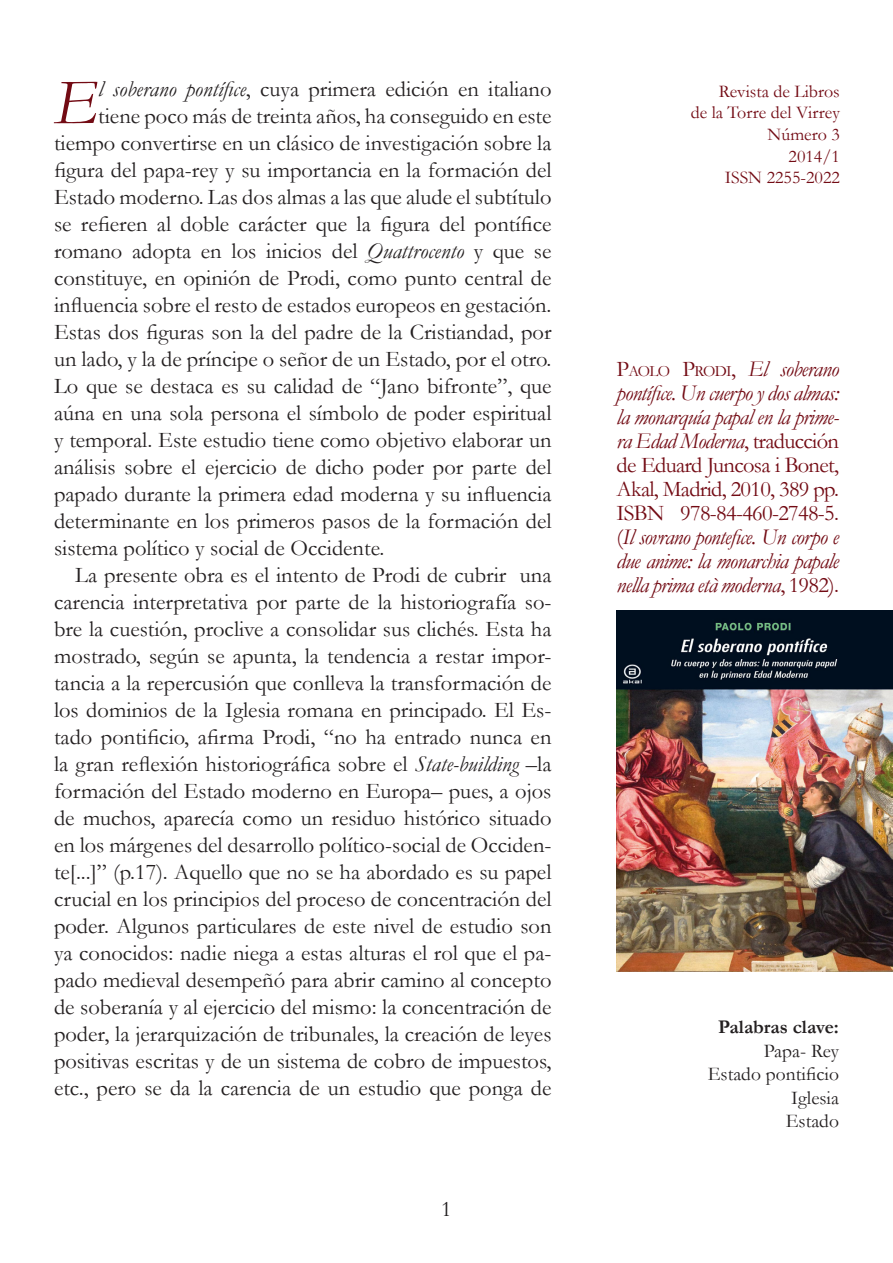
<style>
.page{position:relative;width:893px;height:1263px;background:#fff}
.page>*{position:absolute;margin:0;border:0;box-sizing:border-box;transform-origin:0 0}
.Primer_párrafo{font:italic 64.35px "Garamond";color:#730b14}
.Texto_General{font:22.5px/27px "Garamond";color:#231f20;text-align:justify}
.Primer_párrafo-2{font:22.5px "Garamond";color:#231f20}
.Ficha_Bibliográfica{font:italic 22.5px/24px "Garamond";letter-spacing:-.03em;color:#730b14;text-align:justify}
.t1{font:19.5px "Garamond";color:#231f20}
.t2{font:700 19.5px "Garamond";color:#231f20}
.Número{font:18px "Garamond";color:#730b14}
.s1{font-style:italic}
.s2{font-style:normal}
.s3{font-style:normal;font-size:15.75px}
</style>
<div class="page">
<img style="left:617px;top:610px;width:276px;height:362px">
<p class="Primer_párrafo" style="left:54px;top:64px;width:46px">E</p>
<p class="Primer_párrafo-2" style="left:98px;top:75px;width:455px"><span class="s1">l soberano pontífice</span>, cuya primera edición en italiano</p>
<p class="Primer_párrafo-2" style="left:98px;top:102px;width:455px">tiene poco más de treinta años, ha conseguido en este</p>
<p class="Primer_párrafo-2" style="left:54px;top:129px;width:499px">tiempo convertirse en un clásico de investigación sobre la</p>
<p class="Primer_párrafo-2" style="left:54px;top:156px;width:499px">figura del papa-rey y su importancia en la formación del</p>
<p class="Primer_párrafo-2" style="left:54px;top:183px;width:499px">Estado moderno. Las dos almas a las que alude el subtítulo</p>
<p class="Primer_párrafo-2" style="left:54px;top:210px;width:499px">se refieren al doble carácter que la figura del pontífice</p>
<p class="Primer_párrafo-2" style="left:54px;top:237px;width:499px">romano adopta en los inicios del <span class="s1">Quattrocento</span> y que se</p>
<p class="Primer_párrafo-2" style="left:54px;top:264px;width:499px">constituye, en opinión de Prodi, como punto central de</p>
<p class="Primer_párrafo-2" style="left:54px;top:291px;width:499px">influencia sobre el resto de estados europeos en gestación.</p>
<p class="Primer_párrafo-2" style="left:54px;top:318px;width:499px">Estas dos figuras son la del padre de la Cristiandad, por</p>
<p class="Primer_párrafo-2" style="left:54px;top:345px;width:499px">un lado, y la de príncipe o señor de un Estado, por el otro.</p>
<p class="Primer_párrafo-2" style="left:54px;top:372px;width:499px">Lo que se destaca es su calidad de “Jano bifronte”, que</p>
<p class="Primer_párrafo-2" style="left:54px;top:399px;width:499px">aúna en una sola persona el símbolo de poder espiritual</p>
<p class="Primer_párrafo-2" style="left:54px;top:426px;width:499px">y temporal. Este estudio tiene como objetivo elaborar un</p>
<p class="Primer_párrafo-2" style="left:54px;top:453px;width:499px">análisis sobre el ejercicio de dicho poder por parte del</p>
<p class="Primer_párrafo-2" style="left:54px;top:480px;width:499px">papado durante la primera edad moderna y su influencia</p>
<p class="Primer_párrafo-2" style="left:54px;top:507px;width:499px">determinante en los primeros pasos de la formación del</p>
<p class="Primer_párrafo-2" style="left:54px;top:534px;width:332px">sistema político y social de Occidente.</p>
<p class="Texto_General" style="left:54px;top:561px;width:499px;text-indent:21px">La presente obra es el intento de Prodi de cubrir una carencia interpretativa por parte de la historiografía so&shy;bre la cuestión, proclive a consolidar sus clichés. Esta ha mostrado, según se apunta, la tendencia a restar impor&shy;tancia a la repercusión que conlleva la transformación de los dominios de la Iglesia romana en principado. El Es&shy;tado pontificio, afirma Prodi, “no ha entrado nunca en la gran reflexión historiográfica sobre el <span class="s1">State-building</span> –la formación del Estado moderno en Europa– pues, a ojos de muchos, aparecía como un residuo histórico situado en los márgenes del desarrollo político-social de Occiden&shy;te[...]” (p.17). Aquello que no se ha abordado es su papel crucial en los principios del proceso de concentración del poder. Algunos particulares de este nivel de estudio son ya conocidos: nadie niega a estas alturas el rol que el pa&shy;pado medieval desempeñó para abrir camino al concepto de soberanía y al ejercicio del mismo: la concentración de poder, la jerarquización de tribunales, la creación de leyes positivas escritas y de un sistema de cobro de impuestos, etc., pero se da la carencia de un estudio que ponga de</p>
<p class="Texto_General" style="left:441px;top:1195px;width:12px">1</p>
<p class="Número" style="left:719px;top:80px;width:122px">Revista de Libros</p>
<p class="Número" style="left:691px;top:102px;width:151px">de la Torre del Virrey</p>
<p class="Número" style="left:768px;top:124px;width:74px">Número 3</p>
<p class="Número" style="left:789px;top:145px;width:53px">2014/1</p>
<p class="Número" style="left:725px;top:167px;width:117px">ISSN 2255-2022</p>
<p class="Ficha_Bibliográfica" style="left:617px;top:357px;width:224px"><span class="s2">P</span><span class="s3">AOLO</span> <span class="s2">P</span><span class="s3">RODI</span><span class="s2">,</span> El soberano pontífice. Un cuerpo y dos almas: la monarquía papal en la prime&shy;ra Edad Moderna<span class="s2">, traducción de Eduard Juncosa i Bonet, Akal, Madrid, 2010, 389 pp.<br>ISBN 978-84-460-2748-5. (</span>Il sovrano pontefice. Un corpo e due anime: la monarchia papale nella prima età moderna<span class="s2">, 1982).</span></p>
<p class="t2" style="left:718px;top:1015px;width:122px">Palabras clave:</p>
<p class="t1" style="left:764px;top:1039px;width:77px">Papa- Rey</p>
<p class="t1" style="left:708px;top:1062px;width:133px">Estado pontificio</p>
<p class="t1" style="left:791px;top:1086px;width:49px">Iglesia</p>
<p class="t1" style="left:786px;top:1109px;width:55px">Estado</p>
</div>
